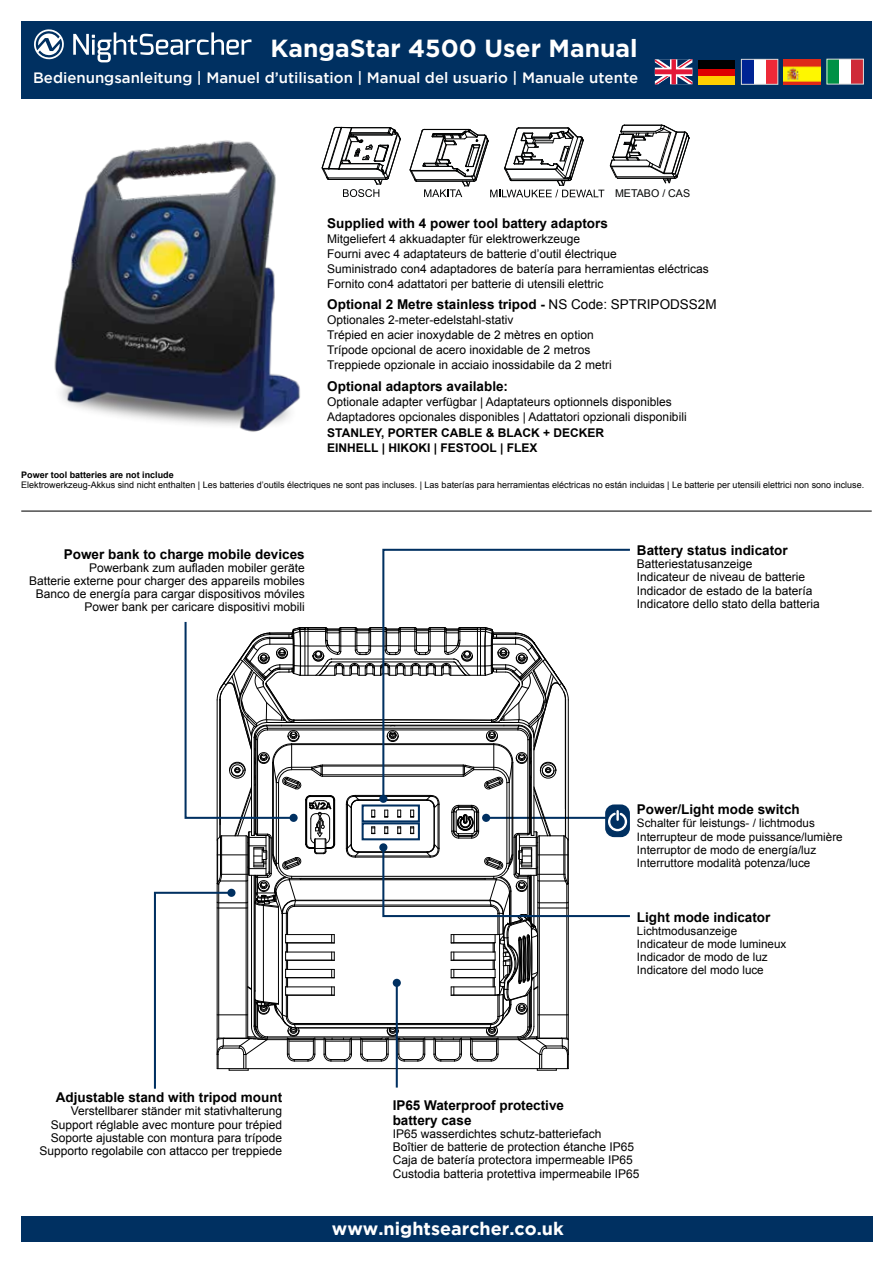
<style>
.page{position:relative;width:893px;height:1263px;background:#fff}
.page>*{position:absolute;margin:0;border:0;box-sizing:border-box;transform-origin:0 0}
.t1{font:700 24.75px "Gotham";color:#fff}
.t2{font:700 18px "Gotham";color:#fff}
.t3{font:500 15px "Gotham";color:#fff}
.t4{font:700 13.5px/15px "Arial";color:#000}
.t5{font:12px/13px "Arial";color:#000}
.t6{font:700 12px/15px "Arial";color:#000}
.t7{font:11.7px/13px "Arial";color:#000}
.t8{font:10.65px "Arial";color:#010202}
.t9{font:9px "Arial";color:#000}
.t10{font:700 9px "Arial";color:#000}
.s1{font-weight:400}
</style>
<div class="page">
<div style="left:21px;top:1216px;width:852px;height:26px;background:#003061"></div>
<hr style="left:21px;top:510px;width:851px;height:2px;background:#000">
<div style="left:21px;top:21px;width:851px;height:78px;background:#003061"></div>
<svg style="left:73px;top:32px;width:178px;height:30px"></svg>
<svg style="left:34px;top:29px;width:30px;height:31px"></svg>
<div style="left:698px;top:68px;width:37px;height:8px;background:#de0000"></div>
<div style="left:698px;top:76px;width:37px;height:9px;background:#ffcf00"></div>
<div style="left:698px;top:60px;width:37px;height:8px;background:#000"></div>
<svg style="left:655px;top:59px;width:37px;height:25px"></svg>
<img style="left:784px;top:60px;width:37px;height:24px">
<div style="left:827px;top:59px;width:12px;height:25px;background:#009145"></div>
<div style="left:839px;top:59px;width:12px;height:25px;background:#fff"></div>
<div style="left:851px;top:59px;width:13px;height:25px;background:#cf2b38"></div>
<div style="left:827px;top:59px;width:37px;height:25px;border:1px solid #dadada"></div>
<div style="left:766px;top:59px;width:12px;height:25px;background:#ed2938"></div>
<div style="left:753px;top:59px;width:13px;height:25px;background:#fff"></div>
<div style="left:741px;top:59px;width:12px;height:25px;background:#002494"></div>
<div style="left:741px;top:59px;width:37px;height:26px;border:1px solid #dadada"></div>
<img style="left:54px;top:140px;width:246px;height:292px">
<svg style="left:382px;top:548px;width:248px;height:72px"></svg>
<svg style="left:153px;top:620px;width:477px;height:469px"></svg>
<div style="left:227px;top:889px;width:8px;height:8px;background:#003061;border-radius:50%"></div>
<svg style="left:321px;top:126px;width:80px;height:71px"></svg>
<svg style="left:409px;top:124px;width:281px;height:73px"></svg>
<h1 class="t1" style="left:271px;top:34px;width:369px">KangaStar 4500 User Manual</h1>
<p class="t3" style="left:33px;top:69px;width:607px">Bedienungsanleitung | Manuel d’utilisation | Manual del usuario | Manuale utente</p>
<p class="t8" style="left:615px;top:187px;width:77px">METABO / CAS</p>
<p class="t4" style="left:327px;top:216px;width:282px">Supplied with 4 power tool battery adaptors</p>
<p class="t5" style="left:327px;top:231px;width:383px;line-height:15px">Mitgeliefert 4 akkuadapter für elektrowerkzeuge<br>Fourni avec 4 adaptateurs de batterie d’outil électrique<br>Suministrado con4 adaptadores de batería para herramientas eléctricas Fornito con4 adattatori per batterie di utensili elettric</p>
<p class="t4" style="left:327px;top:297px;width:391px">Optional 2 Metre stainless tripod - <span class="s1">NS Code: SPTRIPODSS2M</span></p>
<p class="t5" style="left:327px;top:313px;width:286px;line-height:15px">Optionales 2-meter-edelstahl-stativ<br>Trépied en acier inoxydable de 2 mètres en option Trípode opcional de acero inoxidable de 2 metros Treppiede opzionale in acciaio inossidabile da 2 metri</p>
<p class="t4" style="left:327px;top:380px;width:182px">Optional adaptors available:</p>
<p class="t5" style="left:327px;top:395px;width:361px;line-height:15px">Optionale adapter verfügbar | Adaptateurs optionnels disponibles<br>Adaptadores opcionales disponibles | Adattatori opzionali disponibili</p>
<p class="t6" style="left:327px;top:425px;width:278px">STANLEY, PORTER CABLE &amp; BLACK + DECKER<br>EINHELL | HIKOKI | FESTOOL | FLEX</p>
<p class="t10" style="left:21px;top:468px;width:154px">Power tool batteries are not include</p>
<p class="t9" style="left:21px;top:479px;width:844px">Elektrowerkzeug-Akkus sind nicht enthalten | Les batteries d’outils électriques ne sont pas incluses. | Las baterías para herramientas eléctricas no están incluidas | Le batterie per utensili elettrici non sono incluse.</p>
<p class="t4" style="left:64px;top:547px;width:242px">Power bank to charge mobile devices</p>
<p class="t5" style="left:29px;top:561px;width:277px;text-align:right">Powerbank zum aufladen mobiler geräte<br>Batterie externe pour charger des appareils mobiles Banco de energía para cargar dispositivos móviles Power bank per caricare dispositivi mobili</p>
<p class="t4" style="left:637px;top:543px;width:152px">Battery status indicator</p>
<p class="t5" style="left:637px;top:558px;width:184px">Batteriestatusanzeige<br>Indicateur de niveau de batterie<br>Indicador de estado de la batería<br>Indicatore dello stato della batteria</p>
<p class="t4" style="left:637px;top:802px;width:164px">Power/Light mode switch</p>
<p class="t7" style="left:637px;top:817px;width:207px">Schalter für leistungs- / lichtmodus Interrupteur de mode puissance/lumière Interruptor de modo de energía/luz Interruttore modalità potenza/luce</p>
<p class="t4" style="left:637px;top:910px;width:135px">Light mode indicator</p>
<p class="t7" style="left:637px;top:924px;width:151px">Lichtmodusanzeige<br>Indicateur de mode lumineux<br>Indicador de modo de luz<br>Indicatore del modo luce</p>
<p class="t4" style="left:56px;top:1090px;width:228px">Adjustable stand with tripod mount</p>
<p class="t5" style="left:39px;top:1105px;width:244px;text-align:right">Verstellbarer ständer mit stativhalterung Support réglable avec monture pour trépied Soporte ajustable con montura para trípode Supporto regolabile con attacco per treppiede</p>
<p class="t4" style="left:393px;top:1098px;width:173px">IP65 Waterproof protective battery case</p>
<p class="t5" style="left:393px;top:1128px;width:248px">IP65 wasserdichtes schutz-batteriefach<br>Boîtier de batterie de protection étanche IP65<br>Caja de batería protectora impermeable IP65<br>Custodia batteria protettiva impermeabile IP65</p>
<h2 class="t2" style="left:332px;top:1218px;width:233px">www.nightsearcher.co.uk</h2>
</div>
